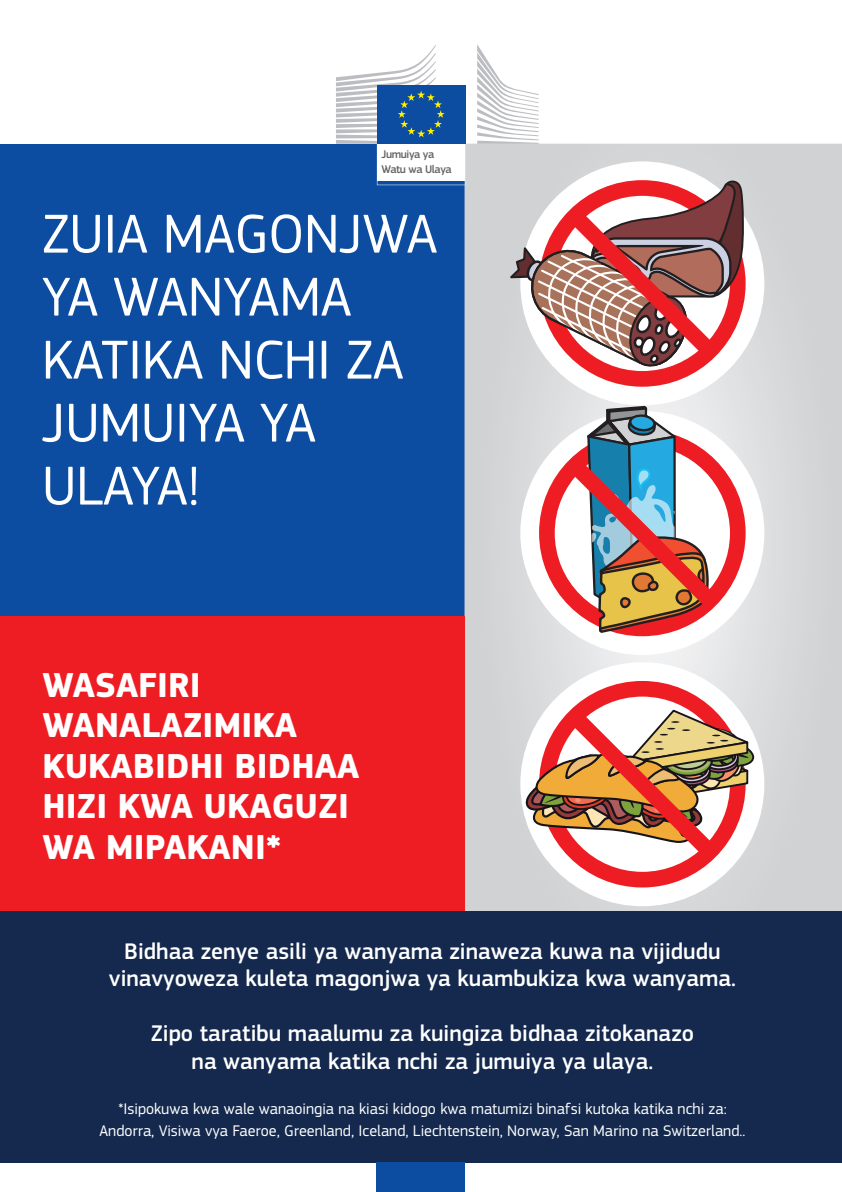
<style>
.page{position:relative;width:842px;height:1192px;background:#fff}
.page>*{position:absolute;margin:0;border:0;box-sizing:border-box;transform-origin:0 0}
.t1{font:57px/63px "EC Square Sans Pro";letter-spacing:-.01em;color:#fff}
.t2{font:700 36px/40.5px "EC Square Sans Pro";color:#fff}
.t3{font:500 23.5px/27.5px "EC Square Sans Pro";color:#fff;text-align:center}
.t4{font:16px/22.5px "EC Square Sans Pro";color:#fff;text-align:center}
.t5{font:500 11.5px/14.5px "EC Square Sans Pro";letter-spacing:-.035em;color:#636366}
</style>
<div class="page">
<div style="left:0;top:144px;width:464px;height:476px;background:#0d4da1"></div>
<svg style="left:464px;top:144px;width:378px;height:767px;background:#d4d5d7"></svg>
<div style="left:0;top:617px;width:464px;height:294px;background:#ee1d23"></div>
<div style="left:0;top:911px;width:842px;height:252px;background:#14294d"></div>
<div style="left:520px;top:161px;width:244px;height:244px;background:#fff;border-radius:50%"></div>
<div style="left:520px;top:411px;width:244px;height:244px;background:#fff;border-radius:50%"></div>
<svg style="left:506px;top:179px;width:241px;height:453px"></svg>
<div style="left:520px;top:662px;width:244px;height:244px;background:#fff;border-radius:50%"></div>
<div style="left:539px;top:681px;width:207px;height:206px;border:16px solid #ee1d23;border-radius:50%"></div>
<svg style="left:525px;top:693px;width:230px;height:182px"></svg>
<div style="left:377px;top:1163px;width:88px;height:29px;background:#0d4da1"></div>
<svg style="left:336px;top:45px;width:129px;height:140px"></svg>
<svg style="left:477px;top:44px;width:62px;height:100px"></svg>
<p class="t5" style="left:381px;top:148px;width:72px">Jumuiya ya<br>Watu wa Ulaya</p>
<h1 class="t1" style="left:42px;top:203px;width:397px">ZUIA MAGONJWA<br>YA WANYAMA<br>KATIKA NCHI ZA<br>JUMUIYA YA<br>ULAYA!</h1>
<h2 class="t2" style="left:42px;top:666px;width:318px">WASAFIRI<br>WANALAZIMIKA<br>KUKABIDHI BIDHAA<br>HIZI KWA UKAGUZI<br>WA MIPAKANI*</h2>
<p class="t3" style="left:109px;top:938px;width:629px">Bidhaa zenye asili ya wanyama zinaweza kuwa na vijidudu vinavyoweza kuleta magonjwa ya kuambukiza kwa wanyama.</p>
<p class="t3" style="left:151px;top:1020px;width:545px">Zipo taratibu maalumu za kuingiza bidhaa zitokanazo na wanyama katika nchi za jumuiya ya ulaya.</p>
<p class="t4" style="left:100px;top:1097px;width:647px">*Isipokuwa kwa wale wanaoingia na kiasi kidogo kwa matumizi binafsi kutoka katika nchi za:<br>Andorra, Visiwa vya Faeroe, Greenland, Iceland, Liechtenstein, Norway, San Marino na Switzerland..</p>
</div>
